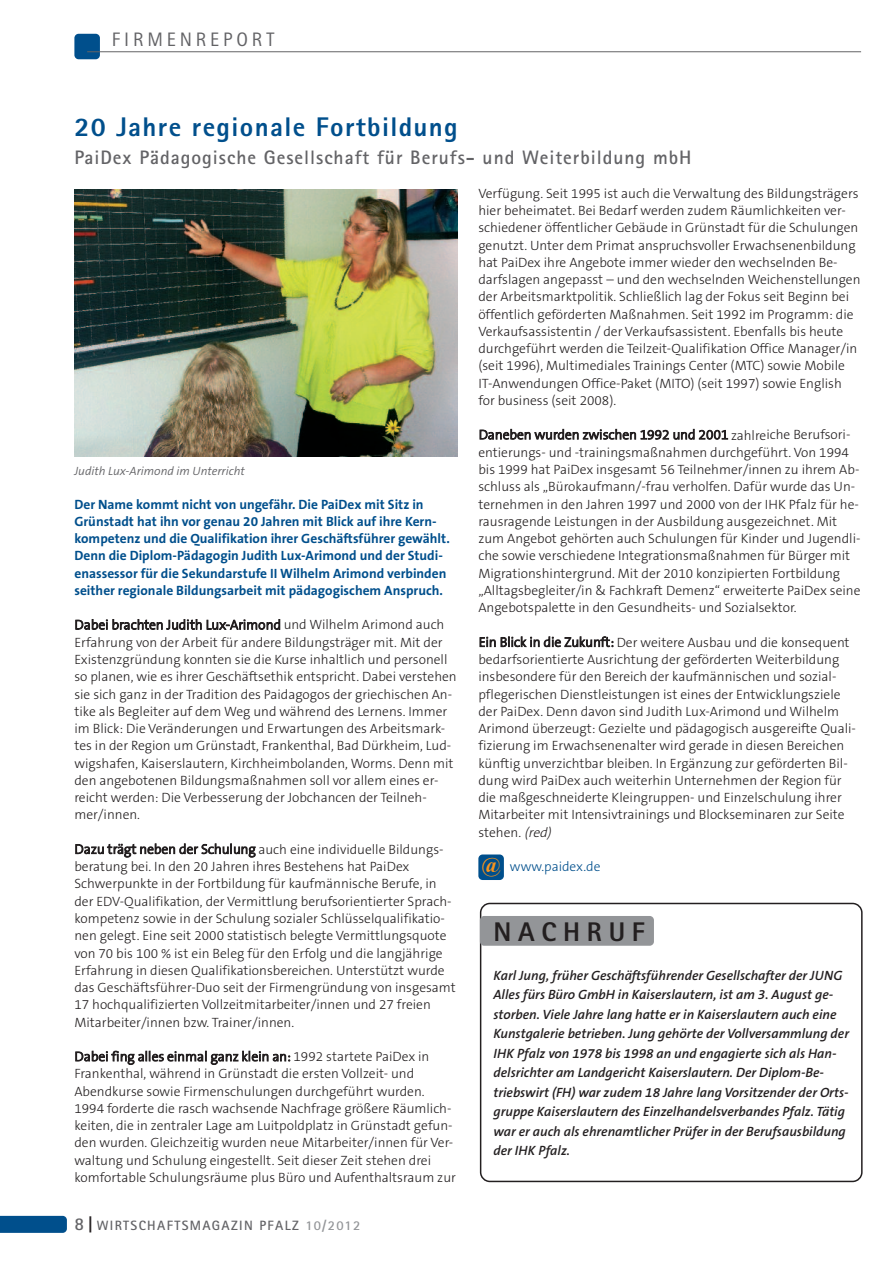
<style>
.page{position:relative;width:893px;height:1263px;background:#fff}
.page>*{position:absolute;margin:0;border:0;box-sizing:border-box;transform-origin:0 0}
.t1{font:800 27px "Rotis Sans Serif";letter-spacing:.05em;color:#004f8c}
.t2{font:800 27px "Rotis Sans Serif";letter-spacing:.25em;color:#231f20}
.t3{font:italic 700 21px "Times New Roman";color:#f7931d}
.t4{font:700 19.5px "Rotis Sans Serif";letter-spacing:.05em;color:#636366}
.t5{font:19.5px "Rotis Sans Serif";letter-spacing:.2em;color:#636366}
.t6{font:300 13.5px/17.2px "The Sans B3";color:#231f20}
.t7{font:italic 600 13.5px/19.5px "The Sans B6";color:#231f20}
.t8{font:700 13.5px/17.2px "The Sans B7";color:#004f8c}
.t9{font:700 13.5px "Rotis Sans Serif";letter-spacing:.1em;color:#636366}
.t10{font:300 13.5px "The Sans B3";color:#004f8c}
.t11{font:italic 300 12px "The Sans B4";color:#636366}
.s1{font-size:18px}
.s2{font-size:18px;color:#231f20}
.s3{color:#939598}
.s4{font-style:italic}
</style>
<div class="page">
<svg style="left:0;top:1216px;width:67px;height:17px"></svg>
<div style="left:74px;top:34px;width:26px;height:25px;background:#004f8c;border-radius:4px"></div>
<hr style="left:87px;top:51px;width:774px;height:1px;background:#636366">
<svg style="left:480px;top:903px;width:383px;height:279px"></svg>
<div style="left:480px;top:916px;width:174px;height:30px;background:#939598;border-radius:4px"></div>
<img style="left:74px;top:190px;width:383px;height:267px">
<div style="left:478px;top:854px;width:26px;height:26px;background:#004f8c;border-radius:4px"></div>
<p class="t5" style="left:112px;top:32px;width:164px">FIRMENREPORT</p>
<p class="t1" style="left:74px;top:117px;width:385px">20 Jahre regionale Fortbildung</p>
<p class="t4" style="left:74px;top:150px;width:619px">PaiDex Pädagogische Gesellschaft für Berufs- und Weiterbildung mbH</p>
<p class="t11" style="left:74px;top:464px;width:172px">Judith Lux-Arimond im Unterricht</p>
<p class="t8" style="left:74px;top:496px;width:377px">Der Name kommt nicht von ungefähr. Die PaiDex mit Sitz in Grünstadt hat ihn vor genau 20 Jahren mit Blick auf ihre Kern&shy;kompetenz und die Qualifikation ihrer Geschäftsführer gewählt.<br>Denn die Diplom-Pädagogin Judith Lux-Arimond und der Studi&shy;enassessor für die Sekundarstufe II Wilhelm Arimond verbinden seither regionale Bildungsarbeit mit pädagogischem Anspruch.</p>
<p class="t6" style="left:74px;top:617px;width:384px">Dabei brachten Judith Lux-Arimond und Wilhelm Arimond auch Erfahrung von der Arbeit für andere Bildungsträger mit. Mit der Existenzgründung konnten sie die Kurse inhaltlich und personell so planen, wie es ihrer Geschäftsethik entspricht. Dabei verstehen sie sich ganz in der Tradition des Paidagogos der griechischen An&shy;tike als Begleiter auf dem Weg und während des Lernens. Immer im Blick: Die Veränderungen und Erwartungen des Arbeitsmark&shy;tes in der Region um Grünstadt, Frankenthal, Bad Dürkheim, Lud&shy;wigshafen, Kaiserslautern, Kirchheimbolanden, Worms. Denn mit den angebotenen Bildungsmaßnahmen soll vor allem eines er&shy;reicht werden: Die Verbesserung der Jobchancen der Teilneh&shy;mer/innen.</p>
<p class="t6" style="left:74px;top:841px;width:383px">Dazu trägt neben der Schulung auch eine individuelle Bildungs&shy;beratung bei. In den 20 Jahren ihres Bestehens hat PaiDex Schwerpunkte in der Fortbildung für kaufmännische Berufe, in der EDV-Qualifikation, der Vermittlung berufsorientierter Sprach&shy;kompetenz sowie in der Schulung sozialer Schlüsselqualifikatio&shy;nen gelegt. Eine seit 2000 statistisch belegte Vermittlungsquote von 70 bis 100 % ist ein Beleg für den Erfolg und die langjährige Erfahrung in diesen Qualifikationsbereichen. Unterstützt wurde das Geschäftsführer-Duo seit der Firmengründung von insgesamt 17 hochqualifizierten Vollzeitmitarbeiter/innen und 27 freien Mitarbeiter/innen bzw. Trainer/innen.</p>
<p class="t6" style="left:74px;top:1048px;width:383px">Dabei fing alles einmal ganz klein an: 1992 startete PaiDex in Frankenthal, während in Grünstadt die ersten Vollzeit- und Abendkurse sowie Firmenschulungen durchgeführt wurden.<br>1994 forderte die rasch wachsende Nachfrage größere Räumlich&shy;keiten, die in zentraler Lage am Luitpoldplatz in Grünstadt gefun&shy;den wurden. Gleichzeitig wurden neue Mitarbeiter/innen für Ver&shy;waltung und Schulung eingestellt. Seit dieser Zeit stehen drei komfortable Schulungsräume plus Büro und Aufenthaltsraum zur</p>
<p class="t9" style="left:74px;top:1221px;width:287px"><span class="s1">8</span> <span class="s2">|</span> WIRTSCHAFTSMAGAZIN PFALZ <span class="s3">10/2012</span></p>
<p class="t6" style="left:478px;top:185px;width:384px">Verfügung. Seit 1995 ist auch die Verwaltung des Bildungsträgers hier beheimatet. Bei Bedarf werden zudem Räumlichkeiten ver&shy;schiedener öffentlicher Gebäude in Grünstadt für die Schulungen genutzt. Unter dem Primat anspruchsvoller Erwachsenenbildung hat PaiDex ihre Angebote immer wieder den wechselnden Be&shy;darfslagen angepasst – und den wechselnden Weichenstellungen der Arbeitsmarktpolitik. Schließlich lag der Fokus seit Beginn bei öffentlich geförderten Maßnahmen. Seit 1992 im Programm: die Verkaufsassistentin / der Verkaufsassistent. Ebenfalls bis heute durchgeführt werden die Teilzeit-Qualifikation Office Manager/in (seit 1996), Multimediales Trainings Center (MTC) sowie Mobile IT-Anwendungen Office-Paket (MITO) (seit 1997) sowie English for business (seit 2008).</p>
<p class="t6" style="left:478px;top:426px;width:384px">Daneben wurden zwischen 1992 und 2001 zahlreiche Berufsori&shy;entierungs- und -trainingsmaßnahmen durchgeführt. Von 1994 bis 1999 hat PaiDex insgesamt 56 Teilnehmer/innen zu ihrem Ab&shy;schluss als „Bürokaufmann/-frau verholfen. Dafür wurde das Un&shy;ternehmen in den Jahren 1997 und 2000 von der IHK Pfalz für he&shy;rausragende Leistungen in der Ausbildung ausgezeichnet. Mit zum Angebot gehörten auch Schulungen für Kinder und Jugendli&shy;che sowie verschiedene Integrationsmaßnahmen für Bürger mit Migrationshintergrund. Mit der 2010 konzipierten Fortbildung „Alltagsbegleiter/in &amp; Fachkraft Demenz“ erweiterte PaiDex seine Angebotspalette in den Gesundheits- und Sozialsektor.</p>
<p class="t6" style="left:478px;top:634px;width:379px">Ein Blick in die Zukunft: Der weitere Ausbau und die konsequent bedarfsorientierte Ausrichtung der geförderten Weiterbildung insbesondere für den Bereich der kaufmännischen und sozial&shy;pflegerischen Dienstleistungen ist eines der Entwicklungsziele der PaiDex. Denn davon sind Judith Lux-Arimond und Wilhelm Arimond überzeugt: Gezielte und pädagogisch ausgereifte Quali&shy;fizierung im Erwachsenenalter wird gerade in diesen Bereichen künftig unverzichtbar bleiben. In Ergänzung zur geförderten Bil&shy;dung wird PaiDex auch weiterhin Unternehmen der Region für die maßgeschneiderte Kleingruppen- und Einzelschulung ihrer Mitarbeiter mit Intensivtrainings und Blockseminaren zur Seite stehen. <span class="s4">(red)</span></p>
<p class="t10" style="left:510px;top:860px;width:92px">www.paidex.de</p>
<p class="t3" style="left:481px;top:853px;width:19px">@</p>
<p class="t2" style="left:493px;top:922px;width:153px">NACHRUF</p>
<p class="t7" style="left:493px;top:966px;width:357px">Karl Jung, früher Geschäftsführender Gesellschafter der JUNG Alles fürs Büro GmbH in Kaiserslautern, ist am 3. August ge&shy;storben. Viele Jahre lang hatte er in Kaiserslautern auch eine Kunstgalerie betrieben. Jung gehörte der Vollversammlung der IHK Pfalz von 1978 bis 1998 an und engagierte sich als Han&shy;delsrichter am Landgericht Kaiserslautern. Der Diplom-Be&shy;triebswirt (FH) war zudem 18 Jahre lang Vorsitzender der Orts&shy;gruppe Kaiserslautern des Einzelhandelsverbandes Pfalz. Tätig war er auch als ehrenamtlicher Prüfer in der Berufsausbildung der IHK Pfalz.</p>
</div>
